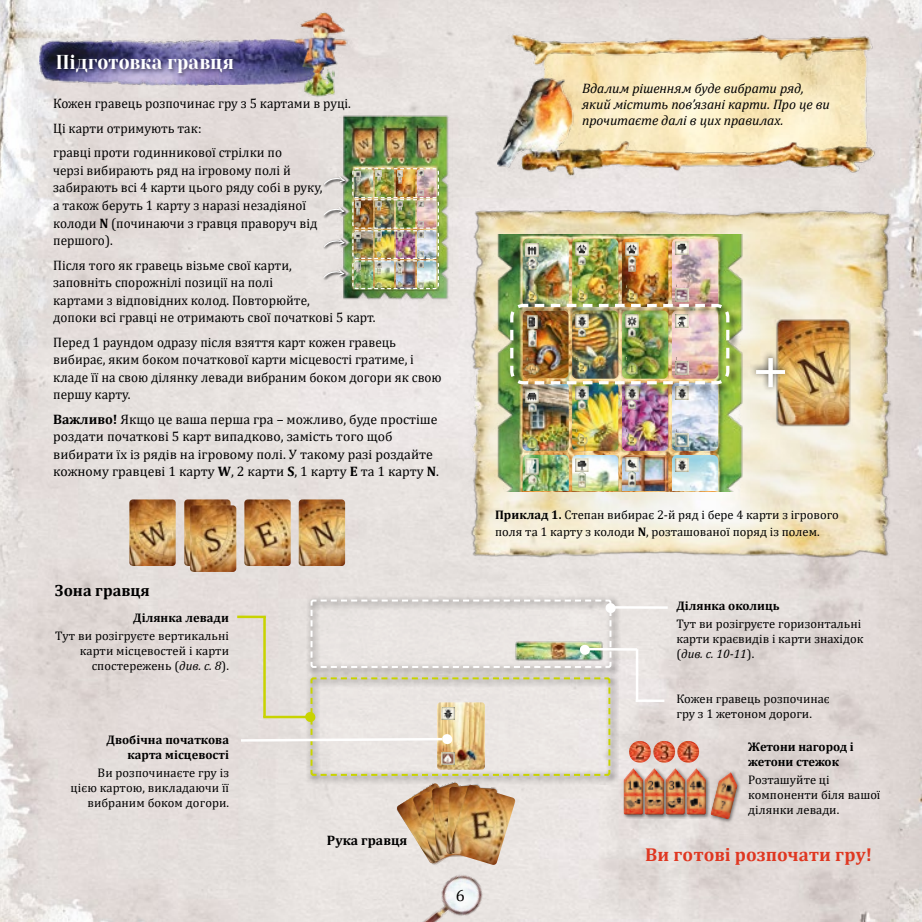
<style>
.page{position:relative;width:922px;height:922px;background:#fff}
.page>*{position:absolute;margin:0;border:0;box-sizing:border-box;transform-origin:0 0}
.t1{font:700 60px "Minion Pro";color:#fff}
.t2{font:20px "Yeseva One";letter-spacing:.01em;color:#fff;scale:.9 1}
.t3{font:700 18.75px "Cambria";letter-spacing:.005em;color:#df3721}
.t4{font:700 16.25px "Cambria";color:#000}
.t5{font:16.25px "Cambria";color:#000}
.t6{font:13.75px/17.5px "Cambria";color:#000;scale:.96 1}
.t7{font:13.75px/17.5px "Cambria";color:#000}
.t8{font:italic 13.75px/16.2px "Cambria";letter-spacing:-.01em;color:#000}
.t9{font:700 13.75px "Cambria";color:#000}
.t10{font:12.5px/15px "Cambria";color:#000}
.t11{font:700 12.5px/15px "Cambria";letter-spacing:.005em;color:#000;text-align:right}
.s1{font-weight:700}
.s2{font-style:italic}
</style>
<div class="page">
<img style="left:0;top:0;width:921px;height:921px">
<img style="left:390px;top:857px;width:109px;height:64px">
<svg style="left:306px;top:595px;width:314px;height:81px;background:#d4d0cd"></svg>
<svg style="left:306px;top:673px;width:313px;height:111px;background:#d2cdcb"></svg>
<img style="left:462px;top:201px;width:455px;height:361px">
<div style="left:663px;top:766px;width:25px;height:52px;background:#000;opacity:.5"></div>
<div style="left:663px;top:766px;width:23px;height:47px;background:#fff;opacity:.75"></div>
<div style="left:663px;top:777px;width:23px;height:37px;background:#000;opacity:.75"></div>
<div style="left:684px;top:766px;width:25px;height:52px;background:#000;opacity:.5"></div>
<div style="left:684px;top:766px;width:23px;height:48px;background:#fff;opacity:.75"></div>
<div style="left:684px;top:777px;width:23px;height:37px;background:#000;opacity:.75"></div>
<div style="left:621px;top:766px;width:25px;height:52px;background:#000;opacity:.5"></div>
<div style="left:621px;top:766px;width:23px;height:48px;background:#fff;opacity:.75"></div>
<div style="left:621px;top:777px;width:23px;height:37px;background:#000;opacity:.75"></div>
<div style="left:642px;top:766px;width:25px;height:52px;background:#000;opacity:.5"></div>
<div style="left:642px;top:766px;width:23px;height:47px;background:#fff;opacity:.75"></div>
<div style="left:642px;top:777px;width:23px;height:37px;background:#000;opacity:.75"></div>
<div style="left:709px;top:770px;width:33px;height:53px;background:#000;opacity:.5"></div>
<svg style="left:707px;top:767px;width:35px;height:54px;background:#cca591"></svg>
<img style="left:483px;top:234px;width:271px;height:257px">
<img style="left:522px;top:238px;width:46px;height:45px">
<img style="left:525px;top:269px;width:13px;height:14px">
<svg style="left:525px;top:243px;width:13px;height:26px"></svg>
<img style="left:572px;top:239px;width:46px;height:44px">
<img style="left:577px;top:264px;width:8px;height:19px">
<svg style="left:575px;top:242px;width:13px;height:22px"></svg>
<img style="left:622px;top:239px;width:46px;height:44px">
<img style="left:627px;top:271px;width:8px;height:12px">
<svg style="left:625px;top:242px;width:13px;height:29px"></svg>
<img style="left:671px;top:239px;width:47px;height:44px">
<img style="left:674px;top:242px;width:1px;height:13px">
<div style="left:675px;top:242px;width:13px;height:13px;background:#000;opacity:.5"></div>
<svg style="left:675px;top:242px;width:12px;height:12px"></svg>
<img style="left:522px;top:411px;width:46px;height:39px">
<img style="left:522px;top:434px;width:17px;height:16px">
<img style="left:528px;top:411px;width:8px;height:21px">
<svg style="left:524px;top:430px;width:5px;height:6px"></svg>
<img style="left:572px;top:411px;width:46px;height:40px">
<img style="left:574px;top:432px;width:15px;height:19px">
<img style="left:577px;top:411px;width:8px;height:18px">
<svg style="left:574px;top:427px;width:5px;height:7px"></svg>
<img style="left:622px;top:411px;width:46px;height:40px">
<img style="left:624px;top:432px;width:14px;height:19px">
<img style="left:627px;top:411px;width:8px;height:18px">
<img style="left:671px;top:411px;width:47px;height:40px">
<img style="left:674px;top:433px;width:1px;height:13px">
<div style="left:675px;top:433px;width:13px;height:13px;background:#000;opacity:.5"></div>
<svg style="left:675px;top:429px;width:12px;height:17px"></svg>
<img style="left:522px;top:455px;width:46px;height:36px">
<img style="left:525px;top:458px;width:13px;height:16px">
<img style="left:528px;top:474px;width:8px;height:17px">
<img style="left:526px;top:459px;width:12px;height:14px">
<svg style="left:529px;top:476px;width:6px;height:7px"></svg>
<img style="left:572px;top:455px;width:46px;height:36px">
<img style="left:575px;top:458px;width:13px;height:1px">
<img style="left:577px;top:487px;width:8px;height:4px">
<svg style="left:575px;top:459px;width:13px;height:28px"></svg>
<img style="left:622px;top:455px;width:46px;height:36px">
<img style="left:627px;top:486px;width:8px;height:5px">
<svg style="left:625px;top:458px;width:13px;height:28px"></svg>
<img style="left:671px;top:455px;width:47px;height:36px">
<img style="left:674px;top:458px;width:1px;height:14px">
<div style="left:675px;top:458px;width:13px;height:14px;background:#000;opacity:.5"></div>
<svg style="left:675px;top:459px;width:12px;height:12px"></svg>
<div style="left:509px;top:302px;width:230px;height:92px;background:#000;opacity:.75"></div>
<img style="left:508px;top:283px;width:222px;height:128px">
<img style="left:775px;top:318px;width:76px;height:108px">
<div style="left:749px;top:350px;width:42px;height:43px;background:#000;opacity:.75"></div>
<img style="left:121px;top:39px;width:144px;height:46px">
<img style="left:265px;top:0;width:89px;height:116px">
<img style="left:40px;top:40px;width:178px;height:45px">
<div style="left:55px;top:55px;width:183px;height:22px;background:#000;opacity:.4"></div>
<img style="left:508px;top:31px;width:364px;height:13px">
<img style="left:497px;top:44px;width:392px;height:134px">
<hr style="left:263px;top:616px;width:3px;height:100px;background:#c8d300">
<hr style="left:237px;top:615px;width:29px;height:3px;background:#c8d300">
<hr style="left:609px;top:606px;width:58px;height:2px;background:#fff">
<hr style="left:635px;top:649px;width:3px;height:52px;background:#fff">
<hr style="left:635px;top:699px;width:29px;height:2px;background:#fff">
<hr style="left:584px;top:647px;width:53px;height:3px;background:#fff">
<img style="left:395px;top:780px;width:80px;height:86px">
<img style="left:409px;top:779px;width:72px;height:4px">
<img style="left:298px;top:499px;width:47px;height:67px">
<img style="left:129px;top:499px;width:47px;height:67px">
<img style="left:184px;top:499px;width:46px;height:67px">
<img style="left:244px;top:499px;width:46px;height:67px">
<img style="left:190px;top:505px;width:46px;height:66px">
<img style="left:396px;top:783px;width:52px;height:80px">
<img style="left:412px;top:782px;width:67px;height:78px">
<img style="left:431px;top:785px;width:17px;height:70px">
<img style="left:446px;top:786px;width:2px;height:70px">
<img style="left:448px;top:785px;width:67px;height:80px">
<img style="left:337px;top:115px;width:116px;height:185px">
<svg style="left:323px;top:175px;width:25px;height:13px"></svg>
<svg style="left:323px;top:176px;width:22px;height:9px"></svg>
<svg style="left:323px;top:206px;width:25px;height:12px"></svg>
<svg style="left:323px;top:207px;width:21px;height:9px"></svg>
<svg style="left:323px;top:237px;width:25px;height:13px"></svg>
<svg style="left:323px;top:238px;width:22px;height:9px"></svg>
<svg style="left:323px;top:268px;width:25px;height:13px"></svg>
<svg style="left:323px;top:269px;width:21px;height:9px"></svg>
<div style="left:351px;top:167px;width:97px;height:41px;background:#000;opacity:.75"></div>
<div style="left:351px;top:198px;width:97px;height:41px;background:#000;opacity:.75"></div>
<div style="left:351px;top:229px;width:97px;height:40px;background:#000;opacity:.75"></div>
<div style="left:351px;top:259px;width:97px;height:40px;background:#000;opacity:.75"></div>
<img style="left:351px;top:167px;width:88px;height:123px">
<svg style="left:309px;top:598px;width:307px;height:70px;background:#e0ded8"></svg>
<svg style="left:238px;top:676px;width:373px;height:100px;background:#e4ded0"></svg>
<img style="left:629px;top:740px;width:21px;height:22px">
<img style="left:653px;top:740px;width:22px;height:22px">
<img style="left:677px;top:740px;width:22px;height:22px">
<h2 class="t2" style="left:56px;top:48px;width:200px">Підготовка гравця</h2>
<p class="t6" style="left:53px;top:91px;width:311px;line-height:24.6px">Кожен гравець розпочинає гру з 5 картами в руці.<br>Ці карти отримують так:<br>гравці проти годинникової стрілки по</p>
<p class="t6" style="left:53px;top:161px;width:282px">черзі вибирають ряд на ігровому полі й забирають всі 4 карти цього ряду собі в руку, а також беруть 1 карту з наразі незадіяної колоди <span class="s1">N</span> (починаючи з гравця праворуч від першого).</p>
<p class="t6" style="left:53px;top:256px;width:337px">Після того як гравець візьме свої карти,<br>заповніть спорожнілі позиції на полі<br>картами з відповідних колод. Повторюйте,<br>допоки всі гравці не отримають свої початкові 5 карт.</p>
<p class="t6" style="left:53px;top:333px;width:406px">Перед 1 раундом одразу після взяття карт кожен гравець вибирає, яким боком початкової карти місцевості гратиме, і кладе її на свою ділянку левади вибраним боком догори як свою першу карту.</p>
<p class="t7" style="left:53px;top:410px;width:387px"><span class="s1">Важливо!</span> Якщо це ваша перша гра – можливо, буде простіше роздати початкові 5 карт випадково, замість того щоб вибирати їх із рядів на ігровому полі. У такому разі роздайте кожному гравцеві 1 карту <span class="s1">W</span>, 2 карти <span class="s1">S</span>, 1 карту <span class="s1">E</span> та 1 карту <span class="s1">N</span>.</p>
<p class="t4" style="left:55px;top:578px;width:96px">Зона гравця</p>
<p class="t11" style="left:133px;top:609px;width:97px">Ділянка левади</p>
<p class="t10" style="left:55px;top:628px;width:175px;text-align:right">Тут ви розігруєте вертикальні карти місцевостей і карти спостережень (<span class="s2">див. с. 8</span>).</p>
<p class="t11" style="left:106px;top:731px;width:124px">Двобічна початкова карта місцевості</p>
<p class="t10" style="left:71px;top:765px;width:160px;text-align:right">Ви розпочинаєте гру із цією картою, викладаючи її вибраним боком догори.</p>
<p class="t9" style="left:327px;top:830px;width:82px">Рука гравця</p>
<p class="t5" style="left:456px;top:885px;width:11px">6</p>
<p class="t8" style="left:582px;top:79px;width:249px">Вдалим рішенням буде вибрати ряд, який містить пов’язані карти. Про це ви прочитаєте далі в цих правилах.</p>
<h1 class="t1" style="left:753px;top:325px;width:36px">+</h1>
<p class="t10" style="left:495px;top:505px;width:345px;line-height:17.5px"><span class="s1">Приклад 1.</span> Степан вибирає 2-й ряд і бере 4 карти з ігрового поля та 1 карту з колоди <span class="s1">N</span>, розташованої поряд із полем.</p>
<p class="t11" style="left:676px;top:597px;width:105px">Ділянка околиць</p>
<p class="t10" style="left:676px;top:616px;width:188px">Тут ви розігруєте горизонтальні карти краєвидів і карти знахідок (<span class="s2">див. с. 10-11</span>).</p>
<p class="t10" style="left:676px;top:691px;width:155px">Кожен гравець розпочинає гру з 1 жетоном дороги.</p>
<p class="t11" style="left:748px;top:738px;width:107px;text-align:left">Жетони нагород і жетони стежок</p>
<p class="t10" style="left:748px;top:772px;width:134px">Розташуйте ці компоненти біля вашої ділянки левади.</p>
<h3 class="t3" style="left:645px;top:841px;width:228px">Ви готові розпочати гру!</h3>
</div>
